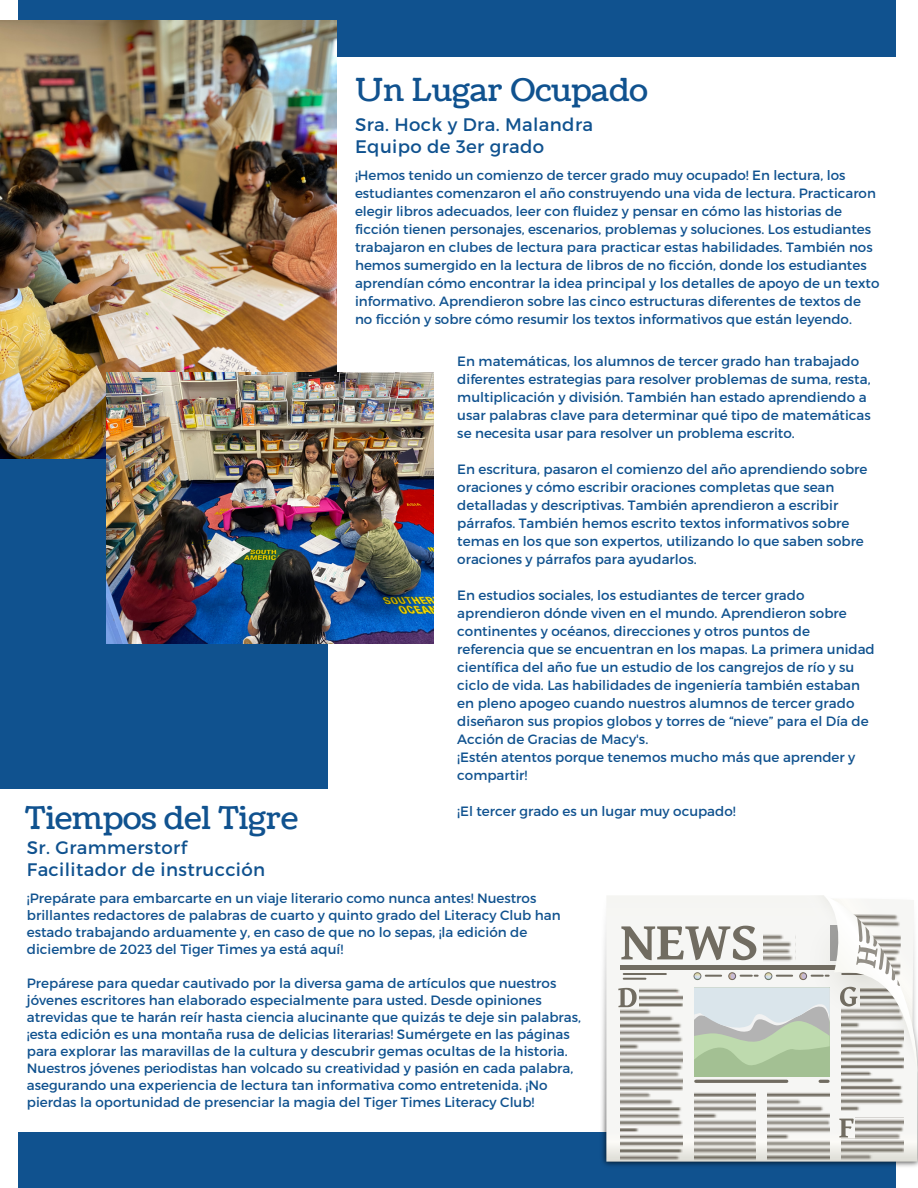
<style>
.page{position:relative;width:918px;height:1188px;background:#fff}
.page>*{position:absolute;margin:0;border:0;box-sizing:border-box;transform-origin:0 0}
.t1{font:31.5px "Coustard";color:#10528f}
.t2{font:18.15px/21.3px "Montserrat";letter-spacing:.02em;color:#10528f}
.t3{font:13.5px/18px "Montserrat";color:#10528f}
</style>
<div class="page">
<div style="left:19px;top:1132px;width:877px;height:56px;background:#10528f"></div>
<div style="left:19px;top:0;width:877px;height:57px;background:#10528f"></div>
<div style="left:0;top:47px;width:327px;height:742px;background:#10528f"></div>
<img style="left:0;top:20px;width:336px;height:439px">
<img style="left:107px;top:372px;width:326px;height:272px">
<img style="left:601px;top:925px;width:317px;height:242px">
<svg style="left:606px;top:896px;width:311px;height:266px;fill:#f6f6f4"></svg>
<svg style="left:842px;top:1084px;width:61px;height:27px"></svg>
<svg style="left:621px;top:1084px;width:61px;height:76px"></svg>
<svg style="left:694px;top:1091px;width:62px;height:70px"></svg>
<svg style="left:768px;top:1091px;width:61px;height:69px"></svg>
<svg style="left:842px;top:1138px;width:61px;height:22px"></svg>
<svg style="left:856px;top:1117px;width:47px;height:22px"></svg>
<svg style="left:839px;top:1119px;width:15px;height:18px"></svg>
<svg style="left:618px;top:895px;width:300px;height:189px"></svg>
<p class="t1" style="left:25px;top:797px;width:274px">Tiempos del Tigre</p>
<p class="t2" style="left:27px;top:836px;width:240px">Sr. Grammerstorf<br>Facilitador de instrucción</p>
<p class="t1" style="left:355px;top:69px;width:294px">Un Lugar Ocupado</p>
<p class="t2" style="left:355px;top:113px;width:240px">Sra. Hock y Dra. Malandra<br>Equipo de 3er grado</p>
<p class="t3" style="left:355px;top:166px;width:526px">¡Hemos tenido un comienzo de tercer grado muy ocupado! En lectura, los estudiantes comenzaron el año construyendo una vida de lectura. Practicaron elegir libros adecuados, leer con fluidez y pensar en cómo las historias de ficción tienen personajes, escenarios, problemas y soluciones. Los estudiantes trabajaron en clubes de lectura para practicar estas habilidades. También nos hemos sumergido en la lectura de libros de no ficción, donde los estudiantes aprendían cómo encontrar la idea principal y los detalles de apoyo de un texto informativo. Aprendieron sobre las cinco estructuras diferentes de textos de no ficción y sobre cómo resumir los textos informativos que están leyendo.</p>
<h1 class="t3" style="left:457px;top:352px;width:415px">En matemáticas, los alumnos de tercer grado han trabajado diferentes estrategias para resolver problemas de suma, resta, multiplicación y división. También han estado aprendiendo a usar palabras clave para determinar qué tipo de matemáticas se necesita usar para resolver un problema escrito.</h1>
<h2 class="t3" style="left:457px;top:460px;width:412px">En escritura, pasaron el comienzo del año aprendiendo sobre oraciones y cómo escribir oraciones completas que sean detalladas y descriptivas. También aprendieron a escribir párrafos. También hemos escrito textos informativos sobre temas en los que son expertos, utilizando lo que saben sobre oraciones y párrafos para ayudarlos.</h2>
<p class="t3" style="left:457px;top:586px;width:419px">En estudios sociales, los estudiantes de tercer grado aprendieron dónde viven en el mundo. Aprendieron sobre continentes y océanos, direcciones y otros puntos de referencia que se encuentran en los mapas. La primera unidad científica del año fue un estudio de los cangrejos de río y su ciclo de vida. Las habilidades de ingeniería también estaban en pleno apogeo cuando nuestros alumnos de tercer grado diseñaron sus propios globos y torres de “nieve” para el Día de Acción de Gracias de Macy's.</p>
<p class="t3" style="left:457px;top:748px;width:400px">¡Estén atentos porque tenemos mucho más que aprender y compartir!</p>
<p class="t3" style="left:457px;top:802px;width:280px">¡El tercer grado es un lugar muy ocupado!</p>
<p class="t3" style="left:27px;top:889px;width:535px;line-height:17px">¡Prepárate para embarcarte en un viaje literario como nunca antes! Nuestros brillantes redactores de palabras de cuarto y quinto grado del Literacy Club han estado trabajando arduamente y, en caso de que no lo sepas, ¡la edición de diciembre de 2023 del Tiger Times ya está aquí!</p>
<p class="t3" style="left:27px;top:974px;width:556px;line-height:17px">Prepárese para quedar cautivado por la diversa gama de artículos que nuestros jóvenes escritores han elaborado especialmente para usted. Desde opiniones atrevidas que te harán reír hasta ciencia alucinante que quizás te deje sin palabras, ¡esta edición es una montaña rusa de delicias literarias! Sumérgete en las páginas para explorar las maravillas de la cultura y descubrir gemas ocultas de la historia.<br>Nuestros jóvenes periodistas han volcado su creatividad y pasión en cada palabra, asegurando una experiencia de lectura tan informativa como entretenida. ¡No pierdas la oportunidad de presenciar la magia del Tiger Times Literacy Club!</p>
</div>
